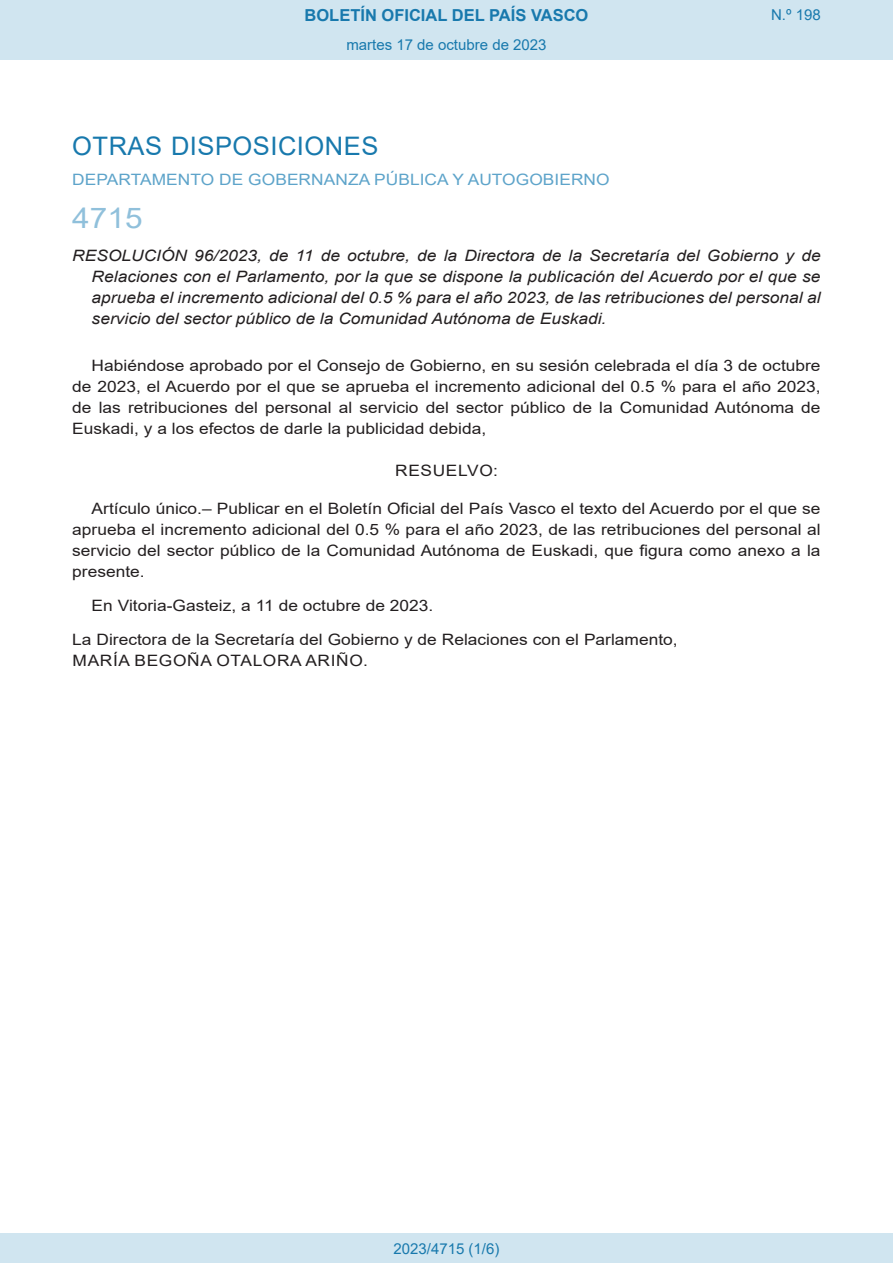
<style>
.page{position:relative;width:893px;height:1263px;background:#fff}
.page>*{position:absolute;margin:0;border:0;box-sizing:border-box;transform-origin:0 0}
.BOPVOrden{font:28.5px "Arial";color:#90c0db;scale:1.11 1}
.BOPVSeccion{font:25.5px "Arial";letter-spacing:.02em;color:#1879ad}
.t1{font:700 16.5px "Arial";color:#1879ad}
.BOPVDetalle{font:15.6px/21px "Arial";color:#231f20;text-align:justify;scale:1.11 1}
.BOPVTitulo{font:italic 15.6px/21px "Arial";color:#231f20;text-align:justify;scale:1.11 1}
.BOPVFirmaPuesto{font:15.6px "Arial";color:#231f20;scale:1.11 1}
.BOPVOrganismo{font:15.6px "Arial";letter-spacing:.005em;color:#5ea4ca;scale:1.11 1}
.BOPVFirmaLugFec{font:15.6px "Arial";color:#231f20;scale:1.11 1}
.BOPVFirmaNombre{font:15.6px "Arial";letter-spacing:.035em;color:#231f20;scale:1.11 1}
.BOPVClave{font:15.6px "Arial";letter-spacing:.035em;color:#231f20;scale:1.11 1}
.Paginacion_Centro{font:15px "Arial";color:#1879ad}
</style>
<div class="page">
<div style="left:0;top:0;width:893px;height:60px;background:#d0e5f0"></div>
<div style="left:0;top:1233px;width:893px;height:30px;background:#d0e5f0"></div>
<p class="t1" style="left:305px;top:3px;width:285px">BOLETÍN OFICIAL DEL PAÍS VASCO</p>
<p class="Paginacion_Centro" style="left:346px;top:35px;width:202px">martes 17 de octubre de 2023</p>
<p class="Paginacion_Centro" style="left:771px;top:5px;width:51px">N.º 198</p>
<p class="BOPVSeccion" style="left:72px;top:128px;width:308px">OTRAS DISPOSICIONES</p>
<p class="BOPVOrganismo" style="left:72px;top:169px;width:486px">DEPARTAMENTO DE GOBERNANZA PÚBLICA Y AUTOGOBIERNO</p>
<p class="BOPVOrden" style="left:72px;top:198px;width:65px">4715</p>
<p class="BOPVTitulo" style="left:92px;top:246px;width:658px;text-indent:-19px">RESOLUCIÓN 96/2023, de 11 de octubre, de la Directora de la Secretaría del Gobierno y de Relaciones con el Parlamento, por la que se dispone la publicación del Acuerdo por el que se aprueba el incremento adicional del 0.5 % para el año 2023, de las retribuciones del personal al servicio del sector público de la Comunidad Autónoma de Euskadi.</p>
<p class="BOPVDetalle" style="left:72px;top:355px;width:676px;text-indent:19px">Habiéndose aprobado por el Consejo de Gobierno, en su sesión celebrada el día 3 de octubre de 2023, el Acuerdo por el que se aprueba el incremento adicional del 0.5 % para el año 2023, de las retribuciones del personal al servicio del sector público de la Comunidad Autónoma de Euskadi, y a los efectos de darle la publicidad debida,</p>
<p class="BOPVClave" style="left:395px;top:460px;width:94px">RESUELVO:</p>
<p class="BOPVDetalle" style="left:72px;top:498px;width:676px;text-indent:19px">Artículo único.– Publicar en el Boletín Oficial del País Vasco el texto del Acuerdo por el que se aprueba el incremento adicional del 0.5 % para el año 2023, de las retribuciones del personal al servicio del sector público de la Comunidad Autónoma de Euskadi, que figura como anexo a la presente.</p>
<p class="BOPVFirmaLugFec" style="left:92px;top:595px;width:309px">En Vitoria-Gasteiz, a 11 de octubre de 2023.</p>
<p class="BOPVFirmaPuesto" style="left:72px;top:629px;width:547px">La Directora de la Secretaría del Gobierno y de Relaciones con el Parlamento,</p>
<p class="BOPVFirmaNombre" style="left:73px;top:650px;width:268px">MARÍA BEGOÑA OTALORA ARIÑO.</p>
<p class="Paginacion_Centro" style="left:393px;top:1238px;width:107px">2023/4715 (1/6)</p>
</div>
